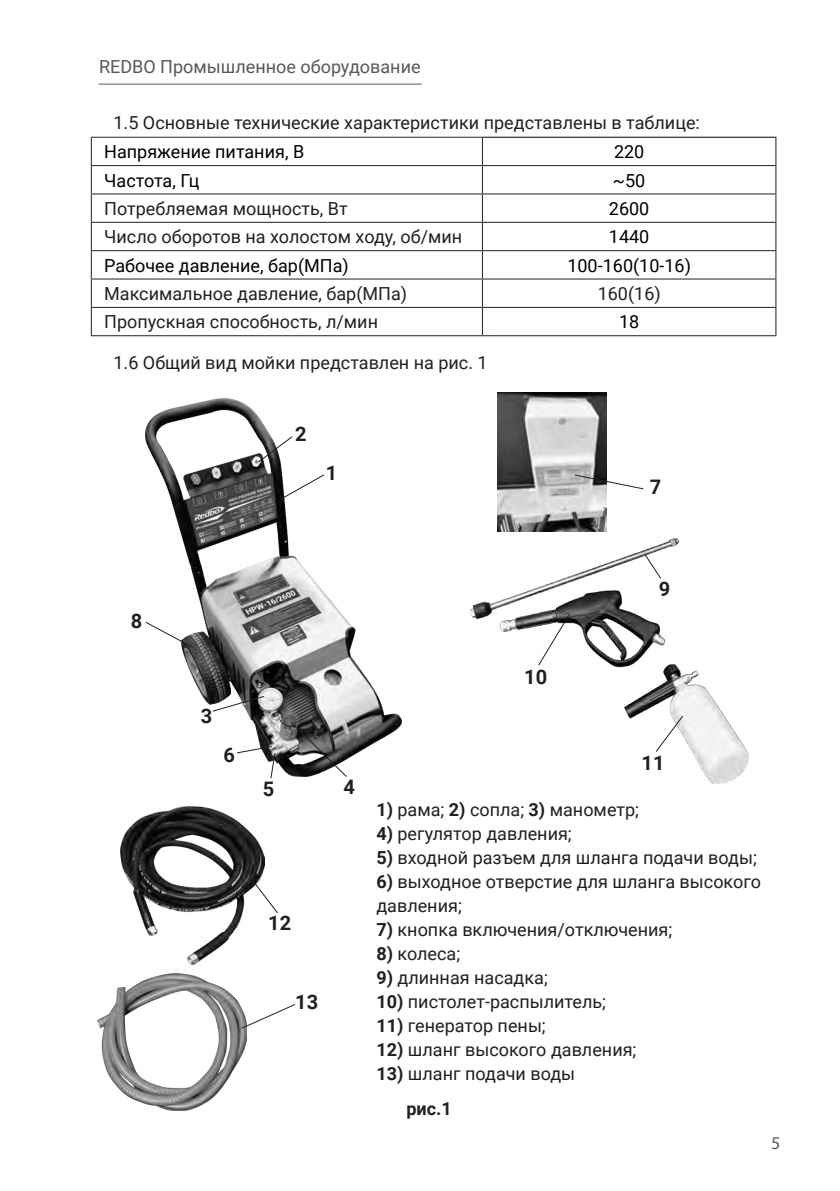
<style>
.page{position:relative;width:840px;height:1191px;background:#fff}
.page>*{position:absolute;margin:0;border:0;box-sizing:border-box;transform-origin:0 0}
.t1{font:700 20px "Roboto";color:#231f20}
.t2{font:18px/24px "Roboto";color:#231f20}
.t3{font:18px "Roboto";color:#000}
.t4{font:18px "Roboto";color:#57585a}
.t5{font:18px "Myriad Pro";color:#57585a}
.s1{font-weight:700}
</style>
<div class="page">
<hr style="left:98px;top:84px;width:323px;height:1px;background:#57585a">
<hr style="left:91px;top:137px;width:391px;height:1px;background:#231f20">
<hr style="left:91px;top:165px;width:391px;height:1px;background:#231f20">
<hr style="left:482px;top:165px;width:294px;height:1px;background:#231f20">
<hr style="left:91px;top:193px;width:391px;height:1px;background:#231f20">
<hr style="left:482px;top:193px;width:294px;height:1px;background:#231f20">
<hr style="left:91px;top:222px;width:391px;height:1px;background:#231f20">
<hr style="left:482px;top:222px;width:294px;height:1px;background:#231f20">
<hr style="left:91px;top:250px;width:391px;height:1px;background:#231f20">
<hr style="left:482px;top:250px;width:294px;height:1px;background:#231f20">
<hr style="left:91px;top:278px;width:391px;height:1px;background:#231f20">
<hr style="left:482px;top:278px;width:294px;height:1px;background:#231f20">
<hr style="left:91px;top:307px;width:391px;height:1px;background:#231f20">
<svg style="left:91px;top:138px;width:1px;height:197px"></svg>
<hr style="left:482px;top:307px;width:294px;height:1px;background:#231f20">
<svg style="left:481px;top:138px;width:1px;height:197px"></svg>
<svg style="left:775px;top:138px;width:1px;height:197px"></svg>
<hr style="left:91px;top:335px;width:391px;height:1px;background:#231f20">
<hr style="left:482px;top:335px;width:294px;height:1px;background:#231f20">
<hr style="left:482px;top:137px;width:294px;height:1px;background:#000">
<img style="left:145px;top:399px;width:256px;height:376px">
<img style="left:98px;top:973px;width:149px;height:137px">
<svg style="left:240px;top:1003px;width:56px;height:26px"></svg>
<img style="left:120px;top:806px;width:144px;height:158px">
<svg style="left:249px;top:876px;width:29px;height:38px"></svg>
<img style="left:497px;top:393px;width:108px;height:138px">
<svg style="left:573px;top:474px;width:71px;height:16px"></svg>
<img style="left:470px;top:538px;width:278px;height:245px">
<svg style="left:643px;top:553px;width:18px;height:27px"></svg>
<svg style="left:537px;top:613px;width:33px;height:53px"></svg>
<svg style="left:654px;top:714px;width:29px;height:39px"></svg>
<svg style="left:279px;top:473px;width:46px;height:27px"></svg>
<svg style="left:257px;top:435px;width:36px;height:28px"></svg>
<svg style="left:211px;top:695px;width:54px;height:17px"></svg>
<svg style="left:289px;top:720px;width:59px;height:57px;background:#6a6a6a"></svg>
<svg style="left:236px;top:745px;width:40px;height:34px"></svg>
<svg style="left:145px;top:621px;width:47px;height:27px"></svg>
<p class="t4" style="left:99px;top:54px;width:323px">REDBO Промышленное оборудование</p>
<p class="t2" style="left:113px;top:110px;width:587px">1.5 Основные технические характеристики представлены в таблице:</p>
<p class="t3" style="left:104px;top:139px;width:201px">Напряжение питания, В</p>
<p class="t3" style="left:613px;top:139px;width:32px">220</p>
<p class="t3" style="left:104px;top:167px;width:97px">Частота, Гц</p>
<p class="t3" style="left:612px;top:167px;width:34px">~50</p>
<p class="t2" style="left:104px;top:196px;width:245px">Потребляемая мощность, Вт</p>
<p class="t3" style="left:608px;top:196px;width:42px">2600</p>
<p class="t2" style="left:104px;top:224px;width:359px">Число оборотов на холостом ходу, об/мин</p>
<p class="t3" style="left:608px;top:224px;width:42px">1440</p>
<p class="t3" style="left:104px;top:253px;width:246px">Рабочее давление, бар(МПа)</p>
<p class="t3" style="left:567px;top:253px;width:125px">100-160(10-16)</p>
<p class="t2" style="left:104px;top:281px;width:304px">Максимальное давление, бар(МПа)</p>
<p class="t2" style="left:597px;top:281px;width:64px">160(16)</p>
<p class="t2" style="left:104px;top:309px;width:275px">Пропускная способность, л/мин</p>
<p class="t3" style="left:618px;top:309px;width:22px">18</p>
<p class="t2" style="left:113px;top:350px;width:375px">1.6 Общий вид мойки представлен на рис. 1</p>
<p class="t1" style="left:295px;top:420px;width:13px">2</p>
<p class="t1" style="left:325px;top:459px;width:13px">1</p>
<p class="t1" style="left:649px;top:473px;width:13px">7</p>
<p class="t1" style="left:131px;top:607px;width:13px">8</p>
<p class="t1" style="left:201px;top:702px;width:13px">3</p>
<p class="t1" style="left:223px;top:741px;width:13px">6</p>
<p class="t1" style="left:658px;top:575px;width:13px">9</p>
<p class="t1" style="left:524px;top:662px;width:24px">10</p>
<p class="t1" style="left:263px;top:775px;width:13px">5</p>
<p class="t1" style="left:343px;top:773px;width:13px">4</p>
<p class="t1" style="left:268px;top:909px;width:24px">12</p>
<p class="t1" style="left:295px;top:988px;width:24px">13</p>
<p class="t1" style="left:641px;top:748px;width:24px">11</p>
<p class="t2" style="left:376px;top:797px;width:264px"><span class="s1">1)</span> рама; <span class="s1">2)</span> сопла; <span class="s1">3)</span> манометр;</p>
<p class="t2" style="left:376px;top:821px;width:197px"><span class="s1">4)</span> регулятор давления;</p>
<p class="t2" style="left:376px;top:845px;width:382px"><span class="s1">5)</span> входной разъем для шланга подачи воды;</p>
<p class="t2" style="left:376px;top:869px;width:386px"><span class="s1">6)</span> выходное отверстие для шланга высокого давления;</p>
<p class="t2" style="left:376px;top:917px;width:297px"><span class="s1">7)</span> кнопка включения/отключения;</p>
<p class="t2" style="left:376px;top:941px;width:85px"><span class="s1">8)</span> колеса;</p>
<p class="t2" style="left:376px;top:965px;width:173px"><span class="s1">9)</span> длинная насадка;</p>
<p class="t2" style="left:376px;top:989px;width:231px"><span class="s1">10)</span> пистолет-распылитель;</p>
<p class="t2" style="left:376px;top:1013px;width:171px"><span class="s1">11)</span> генератор пены;</p>
<p class="t2" style="left:376px;top:1037px;width:261px"><span class="s1">12)</span> шланг высокого давления;</p>
<p class="t2" style="left:406px;top:1055px;width:170px;line-height:34.6px;text-indent:-30px"><span class="s1">13)</span> шланг подачи воды <span class="s1">рис.1</span></p>
<p class="t5" style="left:770px;top:1132px;width:11px">5</p>
</div>
